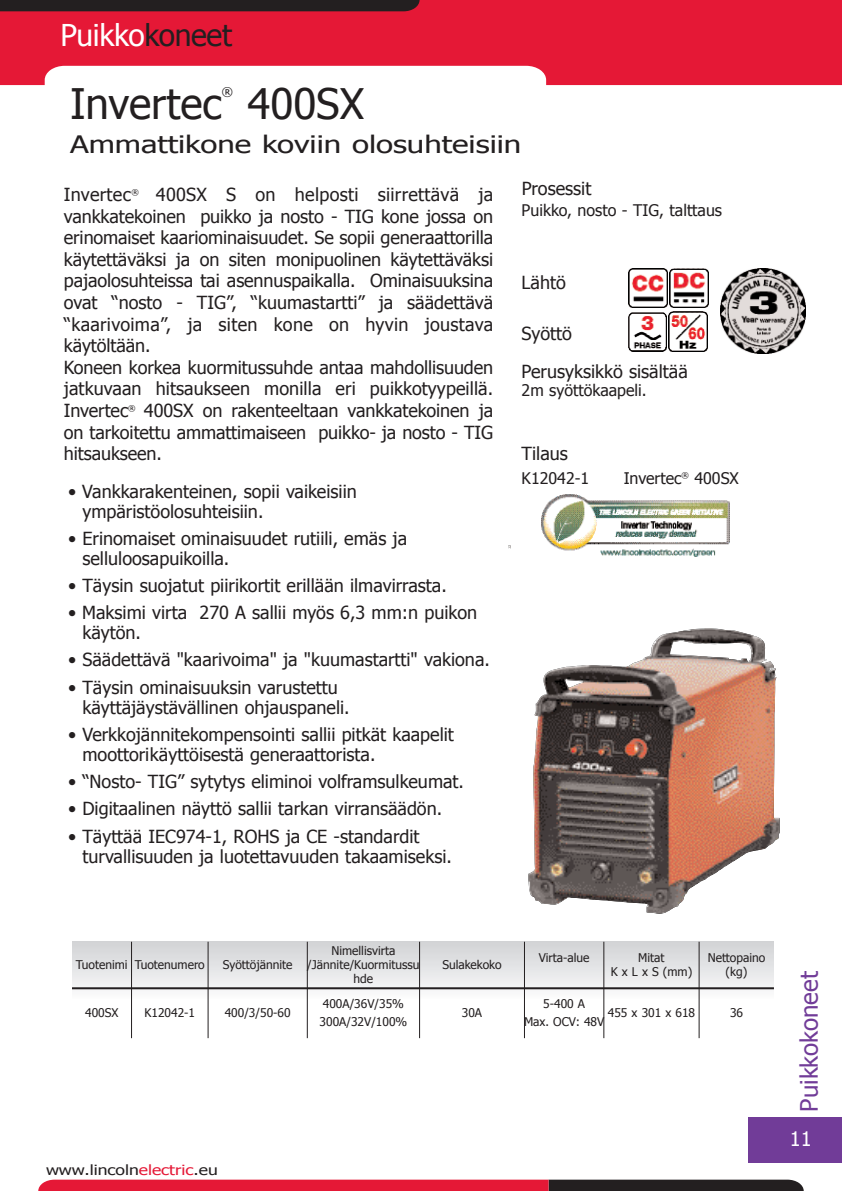
<style>
.page{position:relative;width:842px;height:1191px;background:#fff}
.page>*{position:absolute;margin:0;border:0;box-sizing:border-box;transform-origin:0 0}
.t1{font:42px "Tahoma";color:#231f20}
.t2{font:30px "Tahoma";letter-spacing:-.01em;color:#fff}
.t3{font:24px "Tahoma";color:#231f20;scale:1.3 1}
.t4{font:24px "Tahoma";color:#713c98}
.t5{font:20px "Tahoma";color:#fff}
.t6{font:18px/21.6px "Tahoma";color:#231f20}
.t7{font:16px "Tahoma";color:#231f20}
.t8{font:14px "Tahoma";color:#231f20;scale:1.25 1}
.t9{font:12px/14px "Tahoma";color:#231f20;text-align:center}
.t10{font:8px "Tahoma";color:#231f20}
.s1{color:#231f20}
.s2{color:#e51836}
</style>
<div class="page">
<svg style="left:72px;top:941px;width:702px;height:57px"></svg>
<hr style="left:208px;top:941px;width:1px;height:97px;background:#231f20">
<hr style="left:131px;top:941px;width:1px;height:97px;background:#231f20">
<hr style="left:307px;top:941px;width:1px;height:97px;background:#231f20">
<hr style="left:419px;top:941px;width:1px;height:97px;background:#231f20">
<hr style="left:524px;top:941px;width:1px;height:97px;background:#231f20">
<hr style="left:603px;top:941px;width:1px;height:97px;background:#231f20">
<hr style="left:699px;top:941px;width:1px;height:97px;background:#231f20">
<hr style="left:72px;top:987px;width:702px;height:2px;background:#231f20">
<svg style="left:0;top:0;width:842px;height:85px;background:#e83852"></svg>
<div style="left:0;top:0;width:420px;height:11px;background:#231f20"></div>
<svg style="left:38px;top:1179px;width:766px;height:12px;background:#aa283c"></svg>
<img style="left:628px;top:268px;width:40px;height:40px">
<img style="left:669px;top:268px;width:39px;height:40px">
<img style="left:628px;top:312px;width:39px;height:39px">
<img style="left:669px;top:311px;width:39px;height:40px">
<img style="left:721px;top:269px;width:85px;height:85px">
<img style="left:508px;top:545px;width:272px;height:369px">
<div style="left:748px;top:1117px;width:94px;height:45px;background:#713c98"></div>
<div style="left:525px;top:492px;width:221px;height:70px;background:#fff"></div>
<img style="left:541px;top:494px;width:189px;height:63px">
<h2 class="t2" style="left:60px;top:16px;width:173px">Puikko<span class="s1">koneet</span></h2>
<h1 class="t1" style="left:70px;top:77px;width:153px">Invertec</h1>
<p class="t9" style="left:222px;top:84px;width:13px">®</p>
<h1 class="t1" style="left:247px;top:77px;width:118px">400SX</h1>
<h3 class="t3" style="left:70px;top:128px;width:349px">Ammattikone koviin olosuhteisiin</h3>
<p class="t6" style="left:64px;top:183px;width:69px">Invertec</p>
<p class="t10" style="left:131px;top:187px;width:9px">®</p>
<p class="t6" style="left:522px;top:177px;width:71px">Prosessit</p>
<p class="t7" style="left:522px;top:200px;width:202px">Puikko, nosto - TIG, talttaus</p>
<p class="t6" style="left:64px;top:183px;width:431px;text-indent:92px">400SX S on helposti siirrettävä ja vankkatekoinen puikko ja nosto - TIG kone jossa on erinomaiset kaariominaisuudet. Se sopii generaattorilla käytettäväksi ja on siten monipuolinen käytettäväksi pajaolosuhteissa tai asennuspaikalla. Ominaisuuksina ovat “nosto - TIG”, “kuumastartti” ja säädettävä “kaarivoima”, ja siten kone on hyvin joustava käytöltään.<br>Koneen korkea kuormitussuhde antaa mahdollisuuden jatkuvaan hitsaukseen monilla eri puikkotyypeillä.<br>Invertec</p>
<p class="t6" style="left:522px;top:271px;width:46px">Lähtö</p>
<p class="t6" style="left:522px;top:314px;width:168px;line-height:37.4px">Syöttö<br>Perusyksikkö sisältää</p>
<p class="t7" style="left:522px;top:379px;width:126px">2m syöttökaapeli.</p>
<p class="t6" style="left:64px;top:399px;width:431px;text-align:justify;text-indent:80px">400SX on rakenteeltaan vankkatekoinen ja on tarkoitettu ammattimaiseen puikko- ja nosto - TIG hitsaukseen.</p>
<p class="t6" style="left:82px;top:480px;width:276px;line-height:20px;text-indent:-14px">• Vankkarakenteinen, sopii vaikeisiin ympäristöolosuhteisiin.</p>
<p class="t6" style="left:82px;top:527px;width:326px;line-height:20px;text-indent:-14px">• Erinomaiset ominaisuudet rutiili, emäs ja selluloosapuikoilla.</p>
<p class="t6" style="left:68px;top:574px;width:380px">• Täysin suojatut piirikortit erillään ilmavirrasta.</p>
<p class="t6" style="left:82px;top:602px;width:396px;line-height:20px;text-indent:-14px">• Maksimi virta 270 A sallii myös 6,3 mm:n puikon käytön.</p>
<p class="t6" style="left:68px;top:648px;width:423px">• Säädettävä "kaarivoima" ja "kuumastartti" vakiona.</p>
<p class="t6" style="left:82px;top:676px;width:269px;line-height:20px;text-indent:-14px">• Täysin ominaisuuksin varustettu käyttäjäystävällinen ohjauspaneli.</p>
<p class="t6" style="left:82px;top:723px;width:373px;line-height:20px;text-indent:-14px">• Verkkojännitekompensointi sallii pitkät kaapelit moottorikäyttöisestä generaattorista.</p>
<p class="t6" style="left:68px;top:770px;width:397px">• “Nosto- TIG” sytytys eliminoi volframsulkeumat.</p>
<p class="t6" style="left:68px;top:797px;width:376px">• Digitaalinen näyttö sallii tarkan virransäädön.</p>
<p class="t6" style="left:82px;top:825px;width:371px;line-height:20px;text-indent:-14px">• Täyttää IEC974-1, ROHS ja CE -standardit turvallisuuden ja luotettavuuden takaamiseksi.</p>
<p class="t10" style="left:128px;top:403px;width:9px">®</p>
<p class="t6" style="left:522px;top:442px;width:48px">Tilaus</p>
<p class="t7" style="left:522px;top:468px;width:69px">K12042-1</p>
<p class="t7" style="left:624px;top:468px;width:117px">Invertec<sup>®</sup> 400SX</p>
<p class="t9" style="left:76px;top:957px;width:130px">Tuotenimi Tuotenumero</p>
<p class="t9" style="left:223px;top:957px;width:71px">Syöttöjännite</p>
<p class="t9" style="left:85px;top:1005px;width:35px">400SX</p>
<p class="t9" style="left:144px;top:1005px;width:52px">K12042-1</p>
<p class="t9" style="left:225px;top:1005px;width:67px">400/3/50-60</p>
<p class="t9" style="left:307px;top:943px;width:114px">Nimellisvirta /Jännite/Kuormitussu hde</p>
<p class="t9" style="left:442px;top:957px;width:61px">Sulakekoko</p>
<p class="t9" style="left:539px;top:950px;width:52px">Virta-alue</p>
<p class="t9" style="left:611px;top:950px;width:83px">Mitat<br>K x L x S (mm)</p>
<p class="t9" style="left:708px;top:950px;width:59px">Nettopaino (kg)</p>
<p class="t9" style="left:323px;top:996px;width:83px">400A/36V/35%</p>
<p class="t9" style="left:543px;top:996px;width:43px">5-400 A</p>
<p class="t9" style="left:608px;top:1005px;width:89px">455 x 301 x 618</p>
<p class="t9" style="left:730px;top:1005px;width:15px">36</p>
<p class="t9" style="left:462px;top:1005px;width:22px">30A</p>
<p class="t9" style="left:320px;top:1014px;width:89px">300A/32V/100%</p>
<p class="t9" style="left:524px;top:1014px;width:82px">Max. OCV: 48V</p>
<p class="t8" style="left:46px;top:1161px;width:139px">www.lincoln<span class="s2">electric</span>.eu</p>
<h3 class="t4" style="left:794px;top:1111px;width:142px;rotate:-90deg">Puikkokoneet</h3>
<p class="t5" style="left:790px;top:1125px;width:23px">11</p>
</div>
